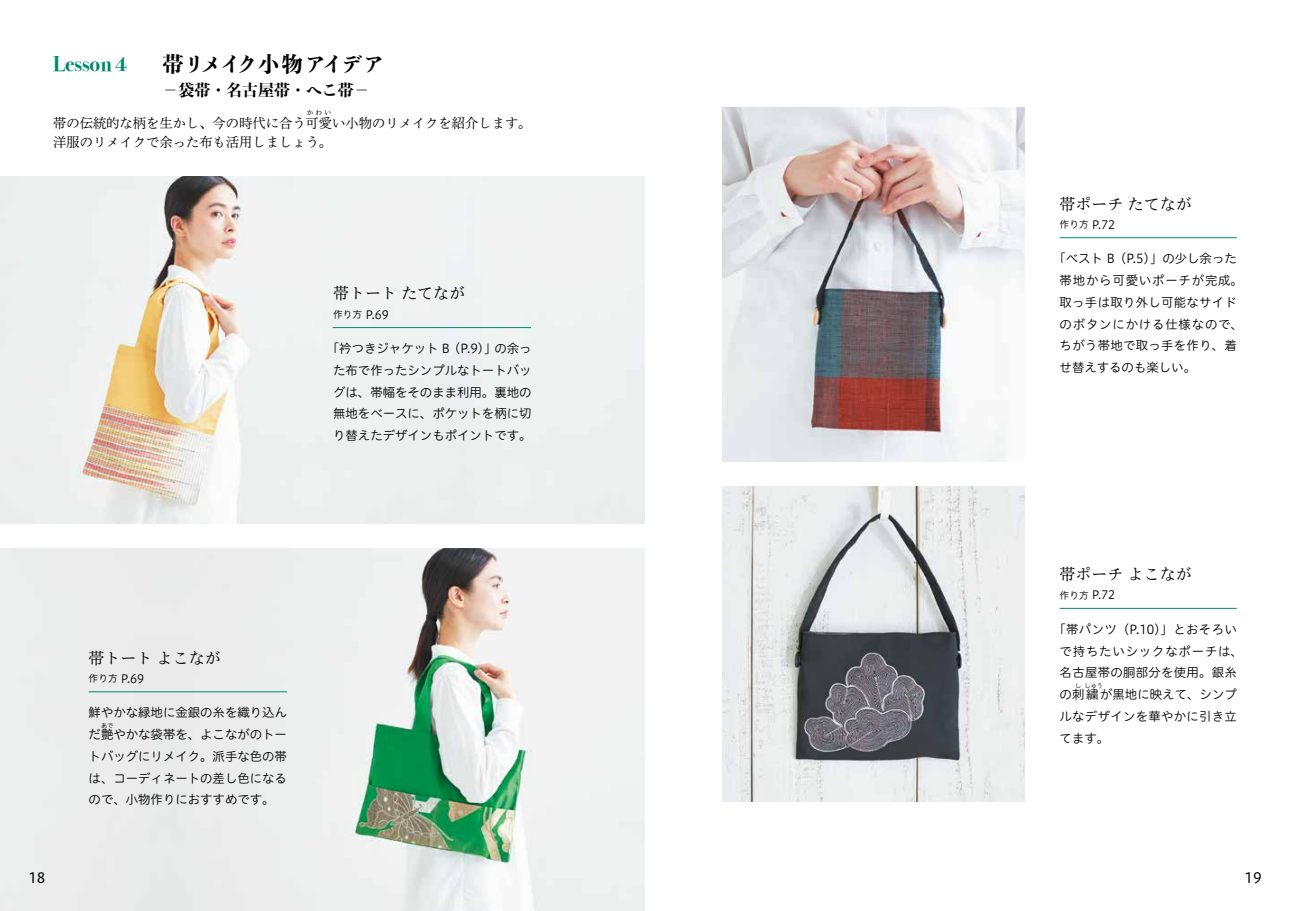
<style>
.page{position:relative;width:1290px;height:911px;background:#fff}
.page>*{position:absolute;margin:0;border:0;box-sizing:border-box;transform-origin:0 0}
.t1{font:800 21.25px "Toppan Bunkyu Midashi Mincho Std N";letter-spacing:-.05em;color:#000}
.t2{font:700 21.25px "Bodoni Svty Two ITCTT";color:#008b6e}
.t3{font:16px "Toppan Bunkyu Mincho Pr 6 N";color:#000}
.t4{font:800 16px "Toppan Bunkyu Midashi Mincho Std N";color:#000}
.t5{font:14.12px "Hiragino UD Sans R Std W4";color:#000}
.t6{font:13.25px "Toppan Bunkyu Mincho Pr 6 N";color:#000}
.t7{font:12.38px/21.8px "Hiragino UD Sans R Std W3";color:#000}
.t8{font:12.38px/21.8px "Hiragino UD Sans R Std W3";letter-spacing:.025em;color:#000}
.t9{font:12.38px/21.8px "Hiragino UD Sans R Std W3";letter-spacing:.02em;color:#000}
.t10{font:11.5px "Hiragino UD Sans R Std W3";color:#000}
.t11{font:6.62px "Toppan Bunkyu Mincho Pr 6 N";color:#000}
.t12{font:6.25px "Hiragino UD Sans R Std W3";color:#000}
.s1{font-size:9.75px}
</style>
<div class="page">
<img style="left:723px;top:486px;width:301px;height:316px">
<img style="left:0;top:548px;width:645px;height:363px">
<img style="left:723px;top:107px;width:301px;height:355px">
<img style="left:0;top:176px;width:645px;height:348px">
<hr style="left:333px;top:327px;width:198px;height:1px;background:#008b6e">
<hr style="left:89px;top:691px;width:198px;height:1px;background:#008b6e">
<hr style="left:1059px;top:237px;width:178px;height:1px;background:#008b6e">
<hr style="left:1059px;top:608px;width:178px;height:1px;background:#008b6e">
<h1 class="t2" style="left:53px;top:46px;width:75px">Lesson 4</h1>
<h1 class="t1" style="left:162px;top:47px;width:223px">帯リメイク小物アイデア</h1>
<p class="t4" style="left:162px;top:78px;width:209px">−袋帯・名古屋帯・へこ帯−</p>
<p class="t11" style="left:307px;top:107px;width:26px">かわい</p>
<p class="t6" style="left:53px;top:130px;width:281px">洋服のリメイクで余った布も活用しましょう。</p>
<p class="t6" style="left:53px;top:111px;width:480px">帯の伝統的な柄を生かし、今の時代に合う可愛い小物のリメイクを紹介します。</p>
<p class="t3" style="left:333px;top:279px;width:134px">帯トート たてなが</p>
<p class="t10" style="left:333px;top:305px;width:57px"><span class="s1">作り方</span> P.69</p>
<p class="t7" style="left:327px;top:337px;width:206px;text-align:center">「衿つきジャケット B（P.9)」の余った布で作ったシンプルなトートバッグは、帯幅をそのまま利用。裏地の無地をベースに、ポケットを柄に切り替えたデザインもポイントです。</p>
<p class="t3" style="left:89px;top:643px;width:134px">帯トート よこなが</p>
<p class="t10" style="left:89px;top:669px;width:57px"><span class="s1">作り方</span> P.69</p>
<p class="t7" style="left:89px;top:701px;width:200px">鮮やかな緑地に金銀の糸を織り込んだ艶やかな袋帯を、よこながのトー</p>
<p class="t12" style="left:101px;top:720px;width:14px">あで</p>
<p class="t7" style="left:89px;top:744px;width:200px;text-align:justify">トバッグにリメイク。派手な色の帯は、コーディネートの差し色になるので、小物作りにおすすめです。</p>
<p class="t3" style="left:1059px;top:189px;width:134px">帯ポーチ たてなが</p>
<p class="t10" style="left:1059px;top:216px;width:57px"><span class="s1">作り方</span> P.72</p>
<p class="t8" style="left:1059px;top:247px;width:185px;text-indent:-6px">「べスト B（P.5）」の少し余った帯地から可愛いポーチが完成。取っ手は取り外し可能なサイドのボタンにかける仕様なので、ちがう帯地で取っ手を作り、着せ替えするのも楽しい。</p>
<p class="t3" style="left:1059px;top:559px;width:134px">帯ポーチ よこなが</p>
<p class="t10" style="left:1059px;top:586px;width:57px"><span class="s1">作り方</span> P.72</p>
<p class="t8" style="left:1053px;top:618px;width:191px;text-align:center">「帯パンツ（P.10）」とおそろいで持ちたいシックなポーチは、名古屋帯の胴部分を使用。銀糸の刺繍が黒地に映えて、シンプ</p>
<p class="t12" style="left:1075px;top:680px;width:8px">し</p>
<p class="t12" style="left:1084px;top:680px;width:20px">しゅう</p>
<p class="t9" style="left:1059px;top:704px;width:179px">ルなデザインを華やかに引き立てます。</p>
<p class="t5" style="left:28px;top:866px;width:19px">18</p>
<p class="t5" style="left:1244px;top:866px;width:19px">19</p>
</div>
